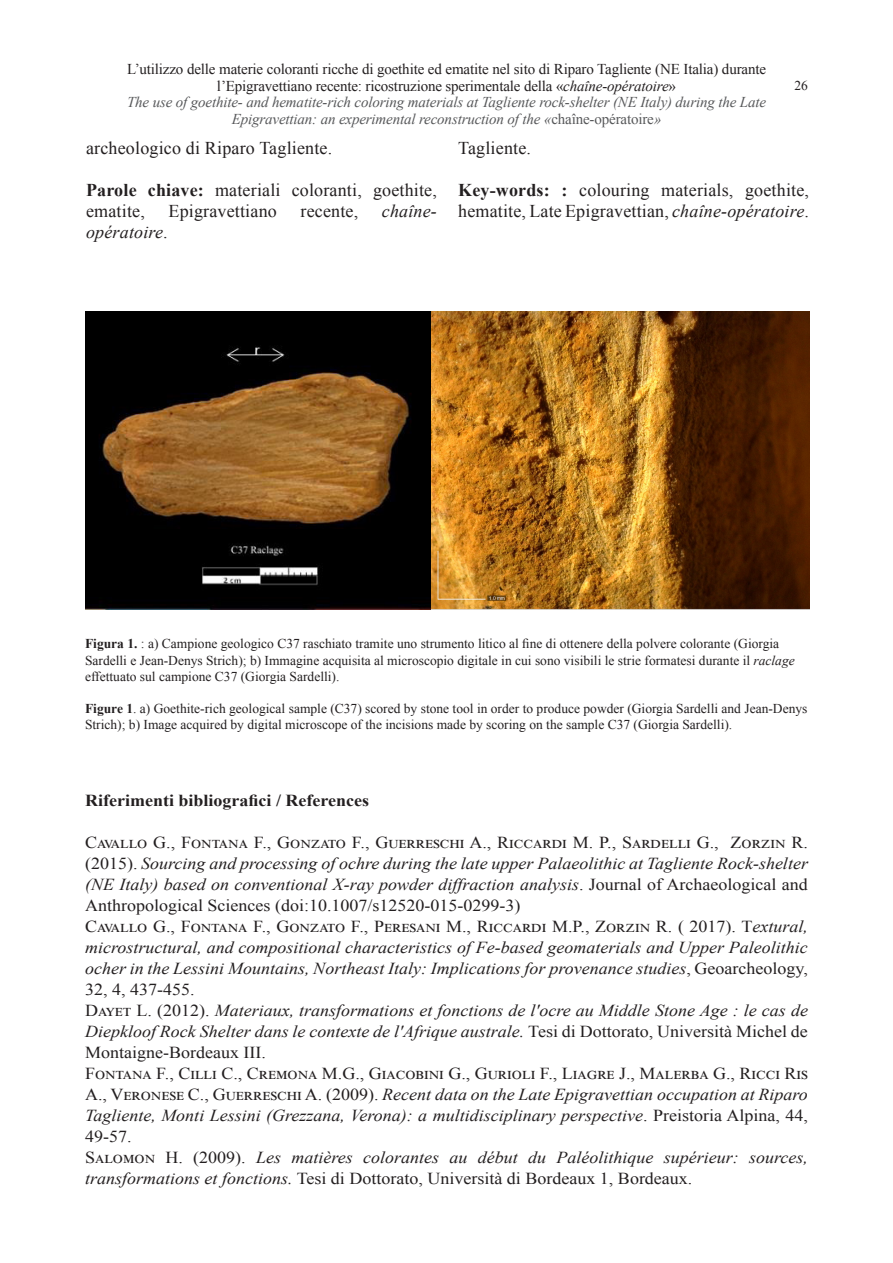
<style>
.page{position:relative;width:893px;height:1263px;background:#fff}
.page>*{position:absolute;margin:0;border:0;box-sizing:border-box;transform-origin:0 0}
.Normale1{font:18px/21px "Times New Roman";letter-spacing:.01em;color:#231f20}
.Normale1-2{font:italic 18px "Times New Roman";letter-spacing:.01em;color:#231f20}
.t1{font:italic 16.8px/21px "Times New Roman";color:#231f20;text-align:justify;scale:1.08 1}
.t2{font:16.8px/21px "Times New Roman";color:#231f20;text-align:justify;scale:1.08 1}
.t3{font:700 16.8px "Times New Roman";color:#231f20;scale:1.08 1}
.t4{font:15px/16.5px "Times New Roman";letter-spacing:-.01em;color:#231f20;text-align:center}
.t5{font:13.5px/16.2px "Times New Roman";color:#231f20}
.s1{font-style:italic}
.s2{font-style:italic;color:#57585a}
.s3{color:#57585a}
.s4{font-weight:700}
.s5{font-style:normal}
</style>
<div class="page">
<img style="left:86px;top:311px;width:723px;height:298px">
<p class="t4" style="left:127px;top:60px;width:640px">L’utilizzo delle materie coloranti ricche di goethite ed ematite nel sito di Riparo Tagliente (NE Italia) durante l’Epigravettiano recente: ricostruzione sperimentale della «<span class="s1">chaîne-opératoire</span>»<br><span class="s2">The use of goethite- and hematite-rich coloring materials at Tagliente rock-shelter (NE Italy) during the Late Epigravettian: an experimental reconstruction of the «</span><span class="s3">chaîne-opératoire</span><span class="s2">»</span></p>
<p class="t5" style="left:794px;top:77px;width:15px">26</p>
<p class="Normale1" style="left:86px;top:137px;width:248px">archeologico di Riparo Tagliente.</p>
<p class="Normale1" style="left:86px;top:179px;width:352px"><span class="s4">Parole chiave:</span> materiali coloranti, goethite, ematite,</p>
<p class="Normale1" style="left:169px;top:200px;width:110px">Epigravettiano</p>
<p class="Normale1" style="left:301px;top:200px;width:59px">recente,</p>
<p class="Normale1-2" style="left:382px;top:198px;width:57px">chaîne-</p>
<p class="Normale1-2" style="left:86px;top:219px;width:83px">opératoire<span class="s5">.</span></p>
<p class="Normale1" style="left:458px;top:137px;width:74px">Tagliente.</p>
<p class="Normale1" style="left:458px;top:179px;width:352px"><span class="s4">Key-words: :</span> colouring materials, goethite, hematite, Late Epigravettian, <span class="s1">chaîne-opératoire</span>.</p>
<p class="t5" style="left:85px;top:635px;width:711px"><span class="s4">Figura 1.</span> : a) Campione geologico C37 raschiato tramite uno strumento litico al fine di ottenere della polvere colorante (Giorgia<br>Sardelli e Jean-Denys Strich); b) Immagine acquisita al microscopio digitale in cui sono visibili le strie formatesi durante il <span class="s1">raclage </span>effettuato sul campione C37 (Giorgia Sardelli).</p>
<p class="t5" style="left:85px;top:700px;width:724px"><span class="s4">Figure 1</span>. a) Goethite-rich geological sample (C37) scored by stone tool in order to produce powder (Giorgia Sardelli and Jean-Denys<br>Strich); b) Image acquired by digital microscope of the incisions made by scoring on the sample C37 (Giorgia Sardelli).</p>
<p class="t3" style="left:85px;top:788px;width:265px">Riferimenti bibliografici / References</p>
<p class="t2" style="left:85px;top:831px;width:671px">Cavallo G., Fontana F., Gonzato F., Guerreschi A., Riccardi M. P., Sardelli G., Zorzin R. (2015). <span class="s1">Sourcing and processing of ochre during the late upper Palaeolithic at Tagliente Rock-shelter (NE Italy) based on conventional X-ray powder diffraction analysis</span>. Journal of Archaeological and Anthropological Sciences (doi:10.1007/s12520-015-0299-3)</p>
<p class="t1" style="left:85px;top:916px;width:671px"><span class="s5">Cavallo G., Fontana F., Gonzato F., Peresani M., Riccardi M.P., Zorzin R. ( 2017). T</span>extural, microstructural, and compositional characteristics of Fe-based geomaterials and Upper Paleolithic ocher in the Lessini Mountains, Northeast Italy: Implications for provenance studies<span class="s5">, Geoarcheology, 32, 4, 437-455.</span></p>
<p class="t1" style="left:85px;top:1000px;width:671px"><span class="s5">Dayet L. (2012).</span> Materiaux, transformations et fonctions de l'ocre au Middle Stone Age : le cas de Diepkloof Rock Shelter dans le contexte de l'Afrique australe. <span class="s5">Tesi di Dottorato, Università Michel de Montaigne-Bordeaux III.</span></p>
<p class="t2" style="left:85px;top:1062px;width:671px">Fontana F., Cilli C., Cremona M.G., Giacobini G., Gurioli F., Liagre J., Malerba G., Ricci Ris A., Veronese C., Guerreschi A. (2009). <span class="s1">Recent data on the Late Epigravettian occupation at Riparo Tagliente, Monti Lessini (Grezzana, Verona): a multidisciplinary perspective</span>. Preistoria Alpina, 44, 49-57.</p>
<p class="t1" style="left:85px;top:1147px;width:671px"><span class="s5">Salomon H. (2009).</span> Les matières colorantes au début du Paléolithique supérieur: sources, transformations et fonctions. <span class="s5">Tesi di Dottorato, Università di Bordeaux 1, Bordeaux.</span></p>
</div>
